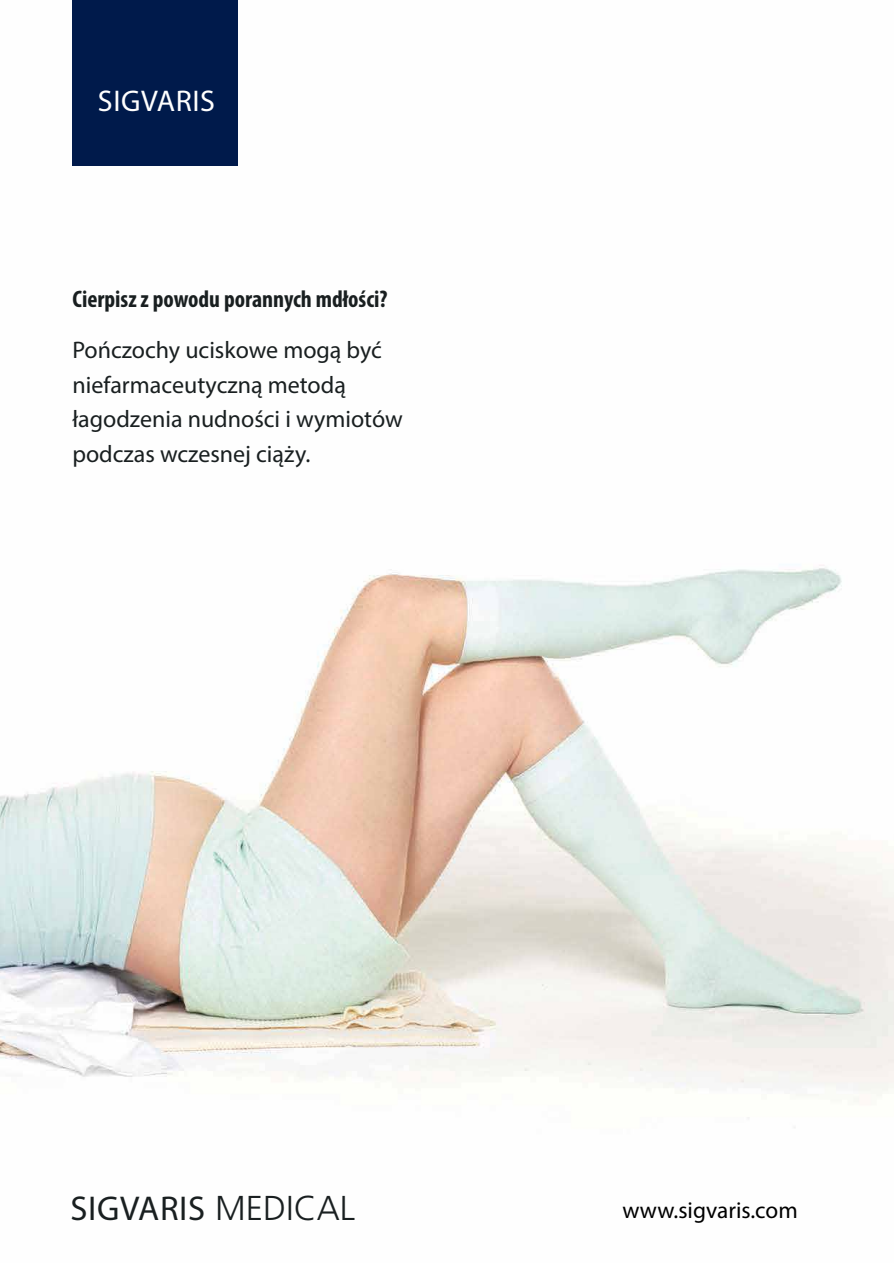
<style>
.page{position:relative;width:894px;height:1263px;background:#fff}
.page>*{position:absolute;margin:0;border:0;box-sizing:border-box;transform-origin:0 0}
.t1{font:34.5px "Myriad Pro";letter-spacing:.02em;color:#191f20}
.t2{font:30px "Myriad Pro";letter-spacing:.02em;color:#fff}
.t3{font:24px/34.5px "Myriad Pro";color:#191f20}
.t4{font:700 condensed 24px "Myriad Pro";color:#191f20}
.t5{font:23.25px "Myriad Pro";color:#000}
.s1{font-family:"Frutiger LT Std";font-weight:300}
</style>
<div class="page">
<img style="left:0;top:565px;width:893px;height:563px">
<div style="left:72px;top:0;width:166px;height:166px;background:#001a4b"></div>
<p class="t2" style="left:98px;top:82px;width:119px">SIGVARIS</p>
<p class="t4" style="left:72px;top:284px;width:316px">Cierpisz z powodu porannych mdłości?</p>
<p class="t3" style="left:72px;top:332px;width:331px">Pończochy uciskowe mogą być niefarmaceutyczną metodą łagodzenia nudności i wymiotów podczas wczesnej ciąży.</p>
<h1 class="t1" style="left:71px;top:1187px;width:286px">SIGVARIS <span class="s1">MEDICAL</span></h1>
<p class="t5" style="left:622px;top:1195px;width:177px">www.sigvaris.com</p>
</div>
